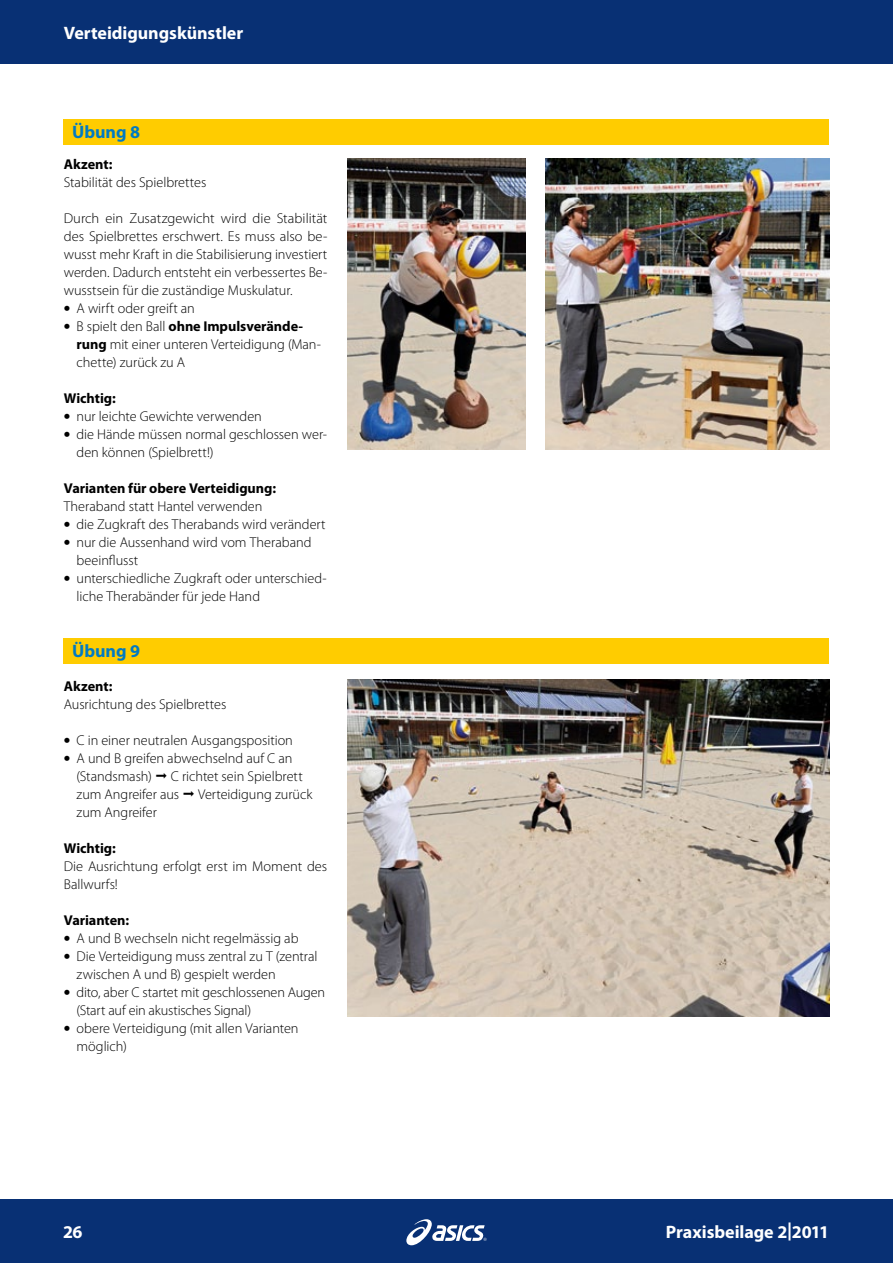
<style>
.page{position:relative;width:893px;height:1263px;background:#fff}
.page>*{position:absolute;margin:0;border:0;box-sizing:border-box;transform-origin:0 0}
.t1{font:700 18px "Myriad Pro";letter-spacing:-.005em;color:#fff}
.t2{font:700 18px "Myriad Pro";letter-spacing:-.005em;color:#007ac2}
.t3{font:300 14.25px/18px "Myriad Pro";letter-spacing:-.005em;color:#000}
.t4{font:700 14.25px "Myriad Pro";letter-spacing:-.005em;color:#000}
.s1{font-weight:900;font-size:18px}
.s2{font-weight:700}
</style>
<div class="page">
<div style="left:0;top:0;width:893px;height:64px;background:#083074"></div>
<div style="left:0;top:1199px;width:893px;height:64px;background:#083074"></div>
<svg style="left:406px;top:1219px;width:81px;height:26px"></svg>
<img style="left:348px;top:158px;width:177px;height:291px">
<img style="left:545px;top:158px;width:284px;height:291px">
<div style="left:64px;top:119px;width:765px;height:26px;background:#fc0"></div>
<img style="left:348px;top:680px;width:481px;height:336px">
<div style="left:64px;top:638px;width:765px;height:26px;background:#fc0"></div>
<p class="t1" style="left:64px;top:21px;width:181px">Verteidigungskünstler</p>
<p class="t2" style="left:72px;top:120px;width:69px">Übung 8</p>
<p class="t4" style="left:64px;top:155px;width:50px">Akzent:</p>
<p class="t3" style="left:64px;top:173px;width:144px">Stabilität des Spielbrettes</p>
<p class="t3" style="left:64px;top:209px;width:265px;text-align:justify">Durch ein Zusatzgewicht wird die Stabilität des Spielbrettes erschwert. Es muss also be&shy;wusst mehr Kraft in die Stabilisierung investiert werden. Dadurch entsteht ein verbessertes Be&shy;wusstsein für die zuständige Muskulatur.</p>
<p class="t3" style="left:64px;top:299px;width:133px"><span class="s1">•</span> A wirft oder greift an</p>
<p class="t3" style="left:77px;top:317px;width:246px;text-indent:-13px"><span class="s1">•</span> B spielt den Ball <span class="s2">ohne Impulsverände&shy;rung</span> mit einer unteren Verteidigung (Man&shy;chette) zurück zu A</p>
<p class="t4" style="left:64px;top:389px;width:54px">Wichtig:</p>
<p class="t3" style="left:64px;top:407px;width:200px"><span class="s1">•</span> nur leichte Gewichte verwenden</p>
<p class="t3" style="left:77px;top:425px;width:252px;text-indent:-13px"><span class="s1">•</span> die Hände müssen normal geschlossen wer&shy;den können (Spielbrett!)</p>
<p class="t4" style="left:64px;top:479px;width:214px">Varianten für obere Verteidigung:</p>
<p class="t3" style="left:64px;top:497px;width:200px">Theraband statt Hantel verwenden</p>
<p class="t3" style="left:64px;top:515px;width:263px"><span class="s1">•</span> die Zugkraft des Therabands wird verändert</p>
<p class="t3" style="left:77px;top:533px;width:237px;text-indent:-13px"><span class="s1">•</span> nur die Aussenhand wird vom Theraband beeinflusst</p>
<p class="t3" style="left:77px;top:569px;width:252px;text-indent:-13px"><span class="s1">•</span> unterschiedliche Zugkraft oder unterschied&shy;liche Therabänder für jede Hand</p>
<p class="t2" style="left:72px;top:639px;width:69px">Übung 9</p>
<p class="t4" style="left:64px;top:677px;width:50px">Akzent:</p>
<p class="t3" style="left:64px;top:695px;width:164px">Ausrichtung des Spielbrettes</p>
<p class="t3" style="left:64px;top:731px;width:231px"><span class="s1">•</span> C in einer neutralen Ausgangsposition</p>
<p class="t3" style="left:77px;top:749px;width:218px;text-indent:-13px"><span class="s1">•</span> A und B greifen abwechselnd auf C an (Standsmash)</p>
<p class="t3" style="left:77px;top:767px;width:228px;text-indent:94px">C richtet sein Spielbrett zum Angreifer aus</p>
<p class="t3" style="left:198px;top:785px;width:116px">Verteidigung zurück</p>
<p class="t3" style="left:77px;top:803px;width:82px">zum Angreifer</p>
<p class="t4" style="left:64px;top:839px;width:54px">Wichtig:</p>
<p class="t3" style="left:64px;top:857px;width:265px">Die Ausrichtung erfolgt erst im Moment des<br>Ballwurfs!</p>
<p class="t4" style="left:64px;top:911px;width:67px">Varianten:</p>
<p class="t3" style="left:64px;top:929px;width:236px"><span class="s1">•</span> A und B wechseln nicht regelmässig ab</p>
<p class="t3" style="left:77px;top:947px;width:243px;text-indent:-13px"><span class="s1">•</span> Die Verteidigung muss zentral zu T (zentral zwischen A und B) gespielt werden</p>
<p class="t3" style="left:77px;top:983px;width:250px;text-indent:-13px"><span class="s1">•</span> dito, aber C startet mit geschlossenen Augen (Start auf ein akustisches Signal)</p>
<p class="t3" style="left:77px;top:1019px;width:223px;text-indent:-13px"><span class="s1">•</span> obere Verteidigung (mit allen Varianten möglich)</p>
<p class="t1" style="left:64px;top:1220px;width:20px">26</p>
<p class="t1" style="left:666px;top:1220px;width:165px">Praxisbeilage 2|2011</p>
</div>
